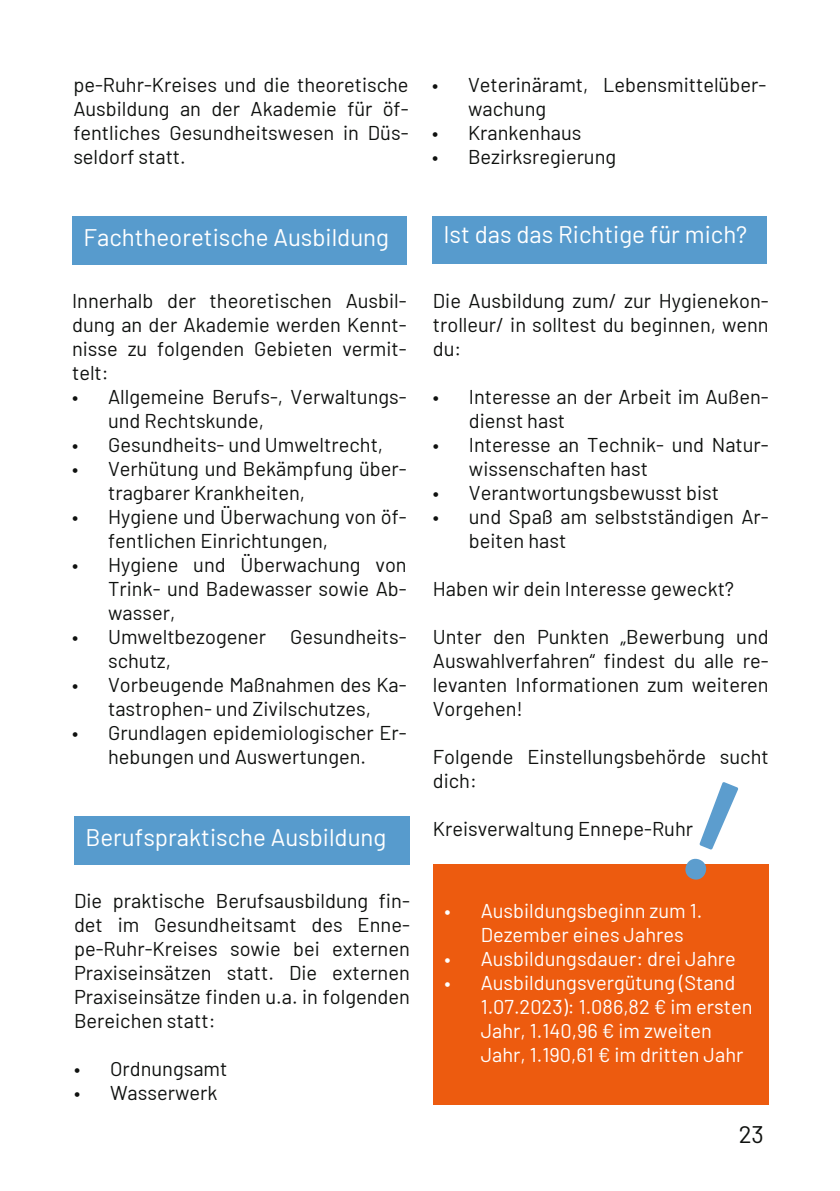
<style>
.page{position:relative;width:840px;height:1191px;background:#fff}
.page>*{position:absolute;margin:0;border:0;box-sizing:border-box;transform-origin:0 0}
.t1{font:24px "Barlow";color:#fff}
.t2{font:24px "Barlow";color:#0f110f}
.t3{font:20px/24px "Barlow";color:#0f110f}
.t4{font:20px/24px "Barlow";color:#fff}
</style>
<div class="page">
<div style="left:74px;top:816px;width:335px;height:48px;background:#579bcd"></div>
<div style="left:72px;top:216px;width:334px;height:48px;background:#579bcd"></div>
<div style="left:432px;top:216px;width:333px;height:47px;background:#579bcd"></div>
<div style="left:432px;top:864px;width:336px;height:240px;background:#ed5b0f"></div>
<p class="t3" style="left:73px;top:71px;width:336px;text-align:justify">pe-Ruhr-Kreises und die theoretische Ausbildung an der Akademie für öf&shy;fentliches Gesundheitswesen in Düs&shy;seldorf statt.</p>
<p class="t3" style="left:468px;top:71px;width:299px;text-indent:-36px">• Veterinäramt, Lebensmittelüber&shy;wachung</p>
<p class="t3" style="left:432px;top:119px;width:151px">• Krankenhaus</p>
<p class="t3" style="left:432px;top:143px;width:186px">• Bezirksregierung</p>
<p class="t1" style="left:83px;top:220px;width:307px">Fachtheoretische Ausbildung</p>
<p class="t3" style="left:72px;top:287px;width:336px;text-align:justify">Innerhalb der theoretischen Ausbil&shy;dung an der Akademie werden Kennt&shy;nisse zu folgenden Gebieten vermit&shy;telt:</p>
<p class="t3" style="left:108px;top:383px;width:300px;text-indent:-36px">• Allgemeine Berufs-, Verwaltungs&shy;und Rechtskunde,</p>
<p class="t3" style="left:72px;top:431px;width:312px">• Gesundheits- und Umweltrecht,</p>
<p class="t3" style="left:108px;top:455px;width:300px;text-indent:-36px">• Verhütung und Bekämpfung über&shy;tragbarer Krankheiten,</p>
<p class="t3" style="left:108px;top:503px;width:300px;text-indent:-36px">• Hygiene und Überwachung von öf&shy;fentlichen Einrichtungen,</p>
<p class="t3" style="left:108px;top:551px;width:300px;text-align:justify;text-indent:-36px">• Hygiene und Überwachung von Trink- und Badewasser sowie Ab&shy;wasser,</p>
<p class="t3" style="left:108px;top:623px;width:300px;text-indent:-36px">• Umweltbezogener Gesundheits&shy;schutz,</p>
<p class="t3" style="left:72px;top:671px;width:336px;text-align:center">• Vorbeugende Maßnahmen des Ka&shy;tastrophen- und Zivilschutzes,</p>
<p class="t3" style="left:72px;top:719px;width:336px;text-align:center">• Grundlagen epidemiologischer Er&shy;hebungen und Auswertungen.</p>
<p class="t1" style="left:85px;top:820px;width:302px">Berufspraktische Ausbildung</p>
<p class="t3" style="left:74px;top:887px;width:337px;text-align:justify">Die praktische Berufsausbildung fin&shy;det im Gesundheitsamt des Enne&shy;pe-Ruhr-Kreises sowie bei externen Praxiseinsätzen statt. Die externen Praxiseinsätze finden u.a. in folgenden Bereichen statt:</p>
<p class="t3" style="left:74px;top:1055px;width:155px">• Ordnungsamt</p>
<p class="t3" style="left:74px;top:1079px;width:145px">• Wasserwerk</p>
<p class="t1" style="left:443px;top:217px;width:305px">Ist das das Richtige für mich?</p>
<p class="t3" style="left:432px;top:287px;width:337px;text-align:justify">Die Ausbildung zum/ zur Hygienekon&shy;trolleur/ in solltest du beginnen, wenn du:</p>
<p class="t3" style="left:468px;top:383px;width:301px;text-indent:-36px">• Interesse an der Arbeit im Außen&shy;dienst hast</p>
<p class="t3" style="left:468px;top:431px;width:301px;text-indent:-36px">• Interesse an Technik- und Natur&shy;wissenschaften hast</p>
<p class="t3" style="left:432px;top:479px;width:287px">• Verantwortungsbewusst bist</p>
<p class="t3" style="left:468px;top:503px;width:301px;text-indent:-36px">• und Spaß am selbstständigen Ar&shy;beiten hast</p>
<p class="t3" style="left:432px;top:575px;width:303px">Haben wir dein Interesse geweckt?</p>
<p class="t3" style="left:432px;top:623px;width:337px;text-align:justify">Unter den Punkten „Bewerbung und Auswahlverfahren“ findest du alle re&shy;levanten Informationen zum weiteren Vorgehen!</p>
<p class="t3" style="left:432px;top:743px;width:337px">Folgende Einstellungsbehörde sucht dich:</p>
<p class="t3" style="left:432px;top:815px;width:261px">Kreisverwaltung Ennepe-Ruhr</p>
<p class="t4" style="left:480px;top:897px;width:223px;text-indent:-36px">• Ausbildungsbeginn zum 1.<br>Dezember eines Jahres</p>
<p class="t4" style="left:444px;top:945px;width:292px">• Ausbildungsdauer: drei Jahre</p>
<p class="t4" style="left:480px;top:969px;width:273px;text-indent:-36px">• Ausbildungsvergütung (Stand<br>1.07.2023): 1.086,82 € im ersten<br>Jahr, 1.140,96 € im zweiten<br>Jahr, 1.190,61 € im dritten Jahr</p>
<p class="t2" style="left:738px;top:1117px;width:27px">23</p>
</div>
